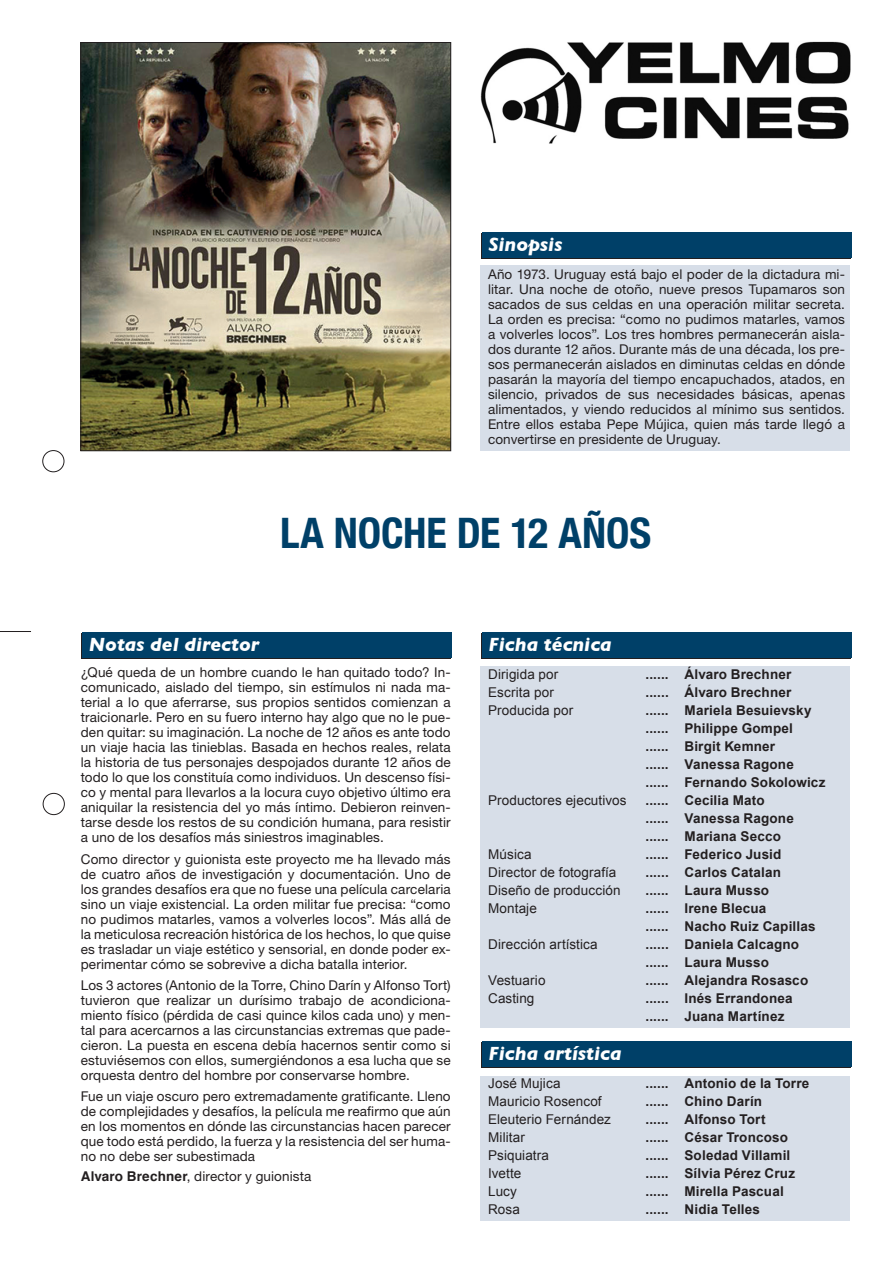
<style>
.page{position:relative;width:893px;height:1263px;background:#fff}
.page>*{position:absolute;margin:0;border:0;box-sizing:border-box;transform-origin:0 0}
.t1{font:700 condensed 42px "Helvetica Neue";letter-spacing:-.005em;color:#004068}
.t2{font:italic 700 19.5px "Gill Sans";color:#fff}
.t3{font:13.5px/15px "Helvetica Neue";letter-spacing:.01em;color:#231f20;text-align:justify}
.t4{font:700 13.5px "Arial";letter-spacing:.015em;color:#231f20}
.t5{font:13.5px "Arial";letter-spacing:.01em;color:#231f20}
.s1{font-family:"Helvetica";font-weight:700}
</style>
<div class="page">
<img style="left:82px;top:44px;width:367px;height:405px">
<div style="left:80px;top:42px;width:371px;height:409px;border:1px solid #231f20"></div>
<div style="left:480px;top:233px;width:370px;height:25px;background:#231f20"></div>
<div style="left:81px;top:634px;width:370px;height:25px;background:#231f20"></div>
<div style="left:482px;top:232px;width:369px;height:25px;background:#004068"></div>
<div style="left:82px;top:632px;width:370px;height:26px;background:#004068"></div>
<div style="left:480px;top:265px;width:370px;height:186px;background:#d7dee8"></div>
<hr style="left:0;top:631px;width:31px;height:1px;background:#231f20">
<div style="left:43px;top:450px;width:21px;height:22px;border:1px solid #231f20;border-radius:50%"></div>
<div style="left:43px;top:793px;width:22px;height:22px;border:1px solid #231f20;border-radius:50%"></div>
<img style="left:480px;top:41px;width:370px;height:102px">
<div style="left:481px;top:634px;width:369px;height:25px;background:#231f20"></div>
<div style="left:481px;top:1042px;width:369px;height:26px;background:#231f20"></div>
<div style="left:482px;top:632px;width:369px;height:26px;background:#004068"></div>
<div style="left:482px;top:1041px;width:369px;height:26px;background:#004068"></div>
<div style="left:480px;top:666px;width:370px;height:362px;background:#d7dee8"></div>
<div style="left:480px;top:1075px;width:370px;height:145px;background:#d7dee8"></div>
<p class="t2" style="left:489px;top:233px;width:75px">Sinopsis</p>
<p class="t3" style="left:488px;top:267px;width:359px">Año 1973. Uruguay está bajo el poder de la dictadura mi&shy;litar. Una noche de otoño, nueve presos Tupamaros son sacados de sus celdas en una operación militar secreta.<br>La orden es precisa: “como no pudimos matarles, vamos a volverles locos”. Los tres hombres permanecerán aisla&shy;dos durante 12 años. Durante más de una década, los pre&shy;sos permanecerán aislados en diminutas celdas en dónde pasarán la mayoría del tiempo encapuchados, atados, en silencio, privados de sus necesidades básicas, apenas alimentados, y viendo reducidos al mínimo sus sentidos.<br>Entre ellos estaba Pepe Mújica, quien más tarde llegó a convertirse en presidente de Uruguay.</p>
<p class="t1" style="left:280px;top:498px;width:373px">LA NOCHE DE 12 AÑOS</p>
<p class="t2" style="left:89px;top:633px;width:172px">Notas del director</p>
<p class="t2" style="left:489px;top:633px;width:125px">Ficha técnica</p>
<p class="t3" style="left:81px;top:665px;width:372px">¿Qué queda de un hombre cuando le han quitado todo? In&shy;comunicado, aislado del tiempo, sin estímulos ni nada ma&shy;terial a lo que aferrarse, sus propios sentidos comienzan a traicionarle. Pero en su fuero interno hay algo que no le pue&shy;den quitar: su imaginación. La noche de 12 años es ante todo un viaje hacia las tinieblas. Basada en hechos reales, relata la historia de tus personajes despojados durante 12 años de todo lo que los constituía como individuos. Un descenso físi&shy;co y mental para llevarlos a la locura cuyo objetivo último era aniquilar la resistencia del yo más íntimo. Debieron reinven&shy;tarse desde los restos de su condición humana, para resistir a uno de los desafíos más siniestros imaginables.</p>
<p class="t3" style="left:81px;top:851px;width:371px">Como director y guionista este proyecto me ha llevado más de cuatro años de investigación y documentación. Uno de los grandes desafíos era que no fuese una película carcelaria sino un viaje existencial. La orden militar fue precisa: “como no pudimos matarles, vamos a volverles locos”. Más allá de la meticulosa recreación histórica de los hechos, lo que quise es trasladar un viaje estético y sensorial, en donde poder ex&shy;perimentar cómo se sobrevive a dicha batalla interior.</p>
<p class="t3" style="left:81px;top:977px;width:371px">Los 3 actores (Antonio de la Torre, Chino Darín y Alfonso Tort) tuvieron que realizar un durísimo trabajo de acondiciona&shy;miento físico (pérdida de casi quince kilos cada uno) y men&shy;tal para acercarnos a las circunstancias extremas que pade&shy;cieron. La puesta en escena debía hacernos sentir como si estuviésemos con ellos, sumergiéndonos a esa lucha que se orquesta dentro del hombre por conservarse hombre.</p>
<p class="t3" style="left:81px;top:1089px;width:371px">Fue un viaje oscuro pero extremadamente gratificante. Lleno de complejidades y desafíos, la película me reafirmo que aún en los momentos en dónde las circunstancias hacen parecer que todo está perdido, la fuerza y la resistencia del ser huma&shy;no no debe ser subestimada</p>
<p class="t3" style="left:81px;top:1168px;width:232px"><span class="s1">Alvaro Brechner</span>, director y guionista</p>
<p class="t5" style="left:488px;top:667px;width:72px">Dirigida por</p>
<p class="t4" style="left:645px;top:667px;width:147px">...... Álvaro Brechner</p>
<p class="t5" style="left:488px;top:685px;width:67px">Escrita por</p>
<p class="t4" style="left:645px;top:685px;width:147px">...... Álvaro Brechner</p>
<p class="t5" style="left:488px;top:703px;width:87px">Producida por</p>
<p class="t4" style="left:645px;top:703px;width:168px">...... Mariela Besuievsky</p>
<p class="t4" style="left:645px;top:721px;width:149px">...... Philippe Gompel</p>
<p class="t4" style="left:645px;top:739px;width:131px">...... Birgit Kemner</p>
<p class="t4" style="left:645px;top:757px;width:150px">...... Vanessa Ragone</p>
<p class="t4" style="left:645px;top:775px;width:181px">...... Fernando Sokolowicz</p>
<p class="t5" style="left:488px;top:793px;width:140px">Productores ejecutivos</p>
<p class="t4" style="left:645px;top:793px;width:121px">...... Cecilia Mato</p>
<p class="t4" style="left:645px;top:811px;width:150px">...... Vanessa Ragone</p>
<p class="t4" style="left:645px;top:829px;width:137px">...... Mariana Secco</p>
<p class="t5" style="left:488px;top:847px;width:45px">Música</p>
<p class="t4" style="left:645px;top:847px;width:137px">...... Federico Jusid</p>
<p class="t5" style="left:488px;top:865px;width:130px">Director de fotografía</p>
<p class="t4" style="left:645px;top:865px;width:137px">...... Carlos Catalan</p>
<p class="t5" style="left:488px;top:883px;width:134px">Diseño de producción</p>
<p class="t4" style="left:645px;top:883px;width:125px">...... Laura Musso</p>
<p class="t5" style="left:488px;top:901px;width:50px">Montaje</p>
<p class="t4" style="left:645px;top:901px;width:122px">...... Irene Blecua</p>
<p class="t4" style="left:645px;top:919px;width:172px">...... Nacho Ruiz Capillas</p>
<p class="t5" style="left:488px;top:937px;width:111px">Dirección artística</p>
<p class="t4" style="left:645px;top:937px;width:155px">...... Daniela Calcagno</p>
<p class="t4" style="left:645px;top:955px;width:125px">...... Laura Musso</p>
<p class="t5" style="left:488px;top:973px;width:59px">Vestuario</p>
<p class="t4" style="left:645px;top:973px;width:164px">...... Alejandra Rosasco</p>
<p class="t5" style="left:488px;top:991px;width:48px">Casting</p>
<p class="t4" style="left:645px;top:991px;width:149px">...... Inés Errandonea</p>
<p class="t4" style="left:645px;top:1009px;width:140px">...... Juana Martínez</p>
<p class="t2" style="left:489px;top:1042px;width:135px">Ficha artística</p>
<p class="t5" style="left:488px;top:1076px;width:74px">José Mujica</p>
<p class="t4" style="left:645px;top:1076px;width:165px">...... Antonio de la Torre</p>
<p class="t5" style="left:488px;top:1094px;width:115px">Mauricio Rosencof</p>
<p class="t4" style="left:645px;top:1094px;width:118px">...... Chino Darín</p>
<p class="t5" style="left:488px;top:1112px;width:124px">Eleuterio Fernández</p>
<p class="t4" style="left:645px;top:1112px;width:122px">...... Alfonso Tort</p>
<p class="t5" style="left:488px;top:1130px;width:38px">Militar</p>
<p class="t4" style="left:645px;top:1130px;width:144px">...... César Troncoso</p>
<p class="t5" style="left:488px;top:1148px;width:62px">Psiquiatra</p>
<p class="t4" style="left:645px;top:1148px;width:146px">...... Soledad Villamil</p>
<p class="t5" style="left:488px;top:1166px;width:35px">Ivette</p>
<p class="t4" style="left:645px;top:1166px;width:151px">...... Sílvia Pérez Cruz</p>
<p class="t5" style="left:488px;top:1184px;width:30px">Lucy</p>
<p class="t4" style="left:645px;top:1184px;width:140px">...... Mirella Pascual</p>
<p class="t5" style="left:488px;top:1202px;width:33px">Rosa</p>
<p class="t4" style="left:645px;top:1202px;width:116px">...... Nidia Telles</p>
</div>
